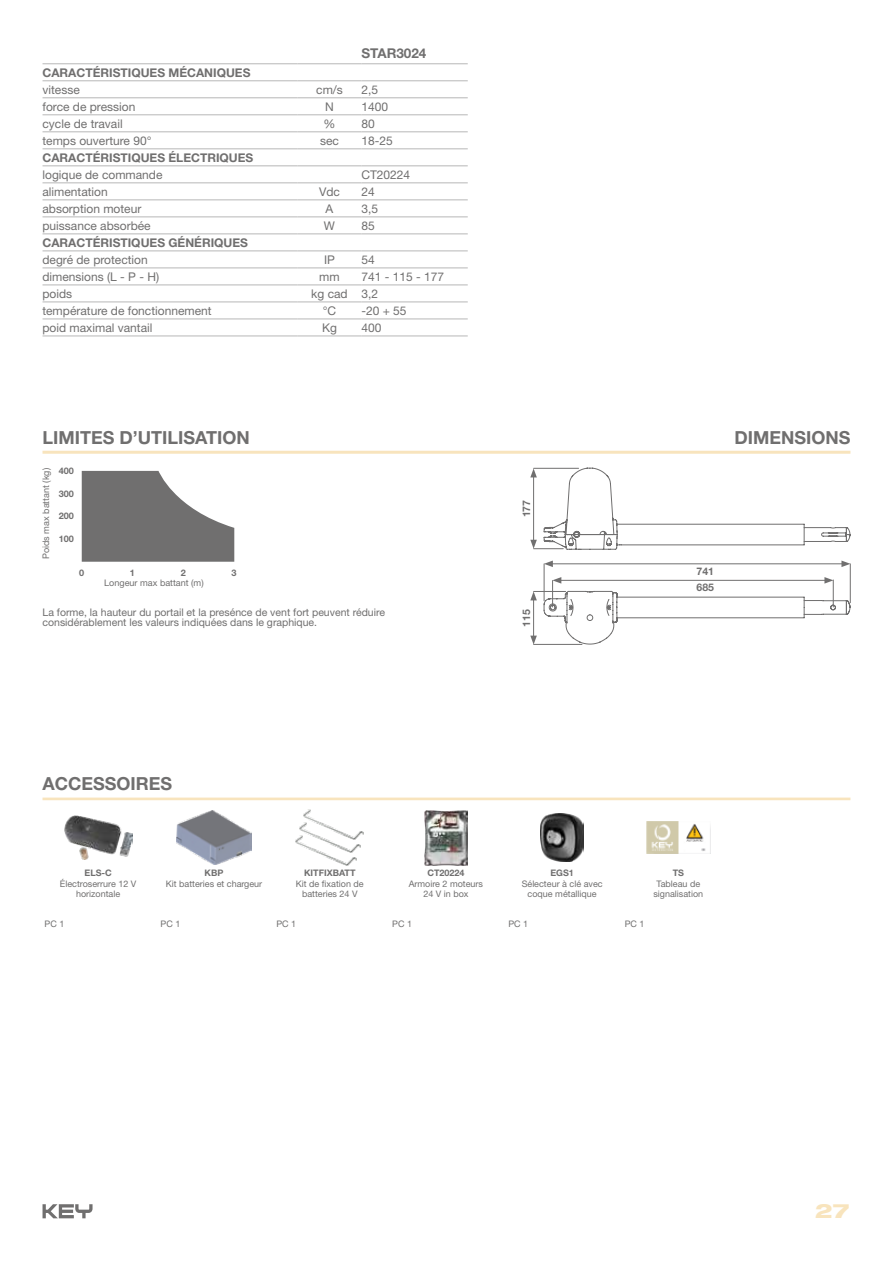
<style>
.page{position:relative;width:893px;height:1263px;background:#fff}
.page>*{position:absolute;margin:0;border:0;box-sizing:border-box;transform-origin:0 0}
.t1{font:800 expanded 19.8px "Helvetica Neue LT Std";color:#f8e4bd}
.t2{font:700 18px "Helvetica Neue LT Std";color:#706f6f}
.t3{font:700 13.5px "Helvetica Neue LT Std";color:#706f6f}
.t4{font:12px "Helvetica Neue LT Std";color:#706f6f}
.t5{font:700 12px "Helvetica Neue LT Std";color:#706f6f}
.t6{font:10.5px/10.5px "Helvetica Neue LT Std";color:#706f6f}
.t7{font:700 10.5px "Helvetica Neue LT Std";color:#706f6f}
.t8{font:9.15px "Helvetica Neue LT Std";color:#706f6f}
.t9{font:700 9.15px "Helvetica Neue LT Std";color:#706f6f}
.t10{font:9px/10.5px "Helvetica Neue LT Std";color:#706f6f;text-align:center}
.t11{font:700 9px "Helvetica Neue LT Std";color:#706f6f}
</style>
<div class="page">
<svg style="left:43px;top:1204px;width:50px;height:14px"></svg>
<svg style="left:530px;top:467px;width:321px;height:178px"></svg>
<hr style="left:43px;top:797px;width:807px;height:3px;background:#f8e4bd">
<img style="left:64px;top:815px;width:68px;height:45px">
<img style="left:177px;top:810px;width:74px;height:55px">
<img style="left:296px;top:837px;width:60px;height:29px">
<img style="left:300px;top:825px;width:60px;height:28px">
<img style="left:303px;top:809px;width:61px;height:30px">
<img style="left:424px;top:810px;width:44px;height:55px">
<img style="left:541px;top:814px;width:43px;height:47px">
<img style="left:646px;top:822px;width:60px;height:31px">
<svg style="left:82px;top:471px;width:152px;height:91px"></svg>
<hr style="left:43px;top:451px;width:807px;height:3px;background:#f8e4bd">
<hr style="left:43px;top:63px;width:255px;height:1px;background:#b7b7b7">
<hr style="left:298px;top:63px;width:63px;height:1px;background:#b7b7b7">
<hr style="left:361px;top:63px;width:107px;height:1px;background:#b7b7b7">
<hr style="left:298px;top:80px;width:63px;height:1px;background:#b7b7b7">
<hr style="left:298px;top:97px;width:63px;height:1px;background:#b7b7b7">
<hr style="left:361px;top:80px;width:107px;height:1px;background:#b7b7b7">
<hr style="left:361px;top:97px;width:107px;height:1px;background:#b7b7b7">
<hr style="left:298px;top:114px;width:63px;height:1px;background:#b7b7b7">
<hr style="left:361px;top:114px;width:107px;height:1px;background:#b7b7b7">
<hr style="left:298px;top:131px;width:63px;height:1px;background:#b7b7b7">
<hr style="left:361px;top:131px;width:107px;height:1px;background:#b7b7b7">
<hr style="left:298px;top:148px;width:63px;height:1px;background:#b7b7b7">
<hr style="left:361px;top:148px;width:107px;height:1px;background:#b7b7b7">
<hr style="left:298px;top:165px;width:63px;height:1px;background:#b7b7b7">
<hr style="left:361px;top:165px;width:107px;height:1px;background:#b7b7b7">
<hr style="left:298px;top:182px;width:63px;height:1px;background:#b7b7b7">
<hr style="left:361px;top:182px;width:107px;height:1px;background:#b7b7b7">
<hr style="left:298px;top:199px;width:63px;height:1px;background:#b7b7b7">
<hr style="left:361px;top:199px;width:107px;height:1px;background:#b7b7b7">
<hr style="left:298px;top:216px;width:63px;height:1px;background:#b7b7b7">
<hr style="left:361px;top:216px;width:107px;height:1px;background:#b7b7b7">
<hr style="left:298px;top:233px;width:63px;height:1px;background:#b7b7b7">
<hr style="left:361px;top:233px;width:107px;height:1px;background:#b7b7b7">
<hr style="left:298px;top:250px;width:63px;height:1px;background:#b7b7b7">
<hr style="left:298px;top:267px;width:63px;height:1px;background:#b7b7b7">
<hr style="left:361px;top:250px;width:107px;height:1px;background:#b7b7b7">
<hr style="left:361px;top:267px;width:107px;height:1px;background:#b7b7b7">
<hr style="left:298px;top:285px;width:63px;height:1px;background:#b7b7b7">
<hr style="left:361px;top:285px;width:107px;height:1px;background:#b7b7b7">
<hr style="left:298px;top:302px;width:63px;height:1px;background:#b7b7b7">
<hr style="left:361px;top:302px;width:107px;height:1px;background:#b7b7b7">
<hr style="left:298px;top:319px;width:63px;height:1px;background:#b7b7b7">
<hr style="left:298px;top:336px;width:63px;height:1px;background:#b7b7b7">
<hr style="left:361px;top:319px;width:107px;height:1px;background:#b7b7b7">
<hr style="left:361px;top:336px;width:107px;height:1px;background:#b7b7b7">
<hr style="left:43px;top:80px;width:255px;height:1px;background:#b7b7b7">
<hr style="left:43px;top:97px;width:255px;height:1px;background:#b7b7b7">
<hr style="left:43px;top:114px;width:255px;height:1px;background:#b7b7b7">
<hr style="left:43px;top:131px;width:255px;height:1px;background:#b7b7b7">
<hr style="left:43px;top:148px;width:255px;height:1px;background:#b7b7b7">
<hr style="left:43px;top:165px;width:255px;height:1px;background:#b7b7b7">
<hr style="left:43px;top:182px;width:255px;height:1px;background:#b7b7b7">
<hr style="left:43px;top:199px;width:255px;height:1px;background:#b7b7b7">
<hr style="left:43px;top:216px;width:255px;height:1px;background:#b7b7b7">
<hr style="left:43px;top:233px;width:255px;height:1px;background:#b7b7b7">
<hr style="left:43px;top:250px;width:255px;height:1px;background:#b7b7b7">
<hr style="left:43px;top:267px;width:255px;height:1px;background:#b7b7b7">
<hr style="left:43px;top:285px;width:255px;height:1px;background:#b7b7b7">
<hr style="left:43px;top:302px;width:255px;height:1px;background:#b7b7b7">
<hr style="left:43px;top:319px;width:255px;height:1px;background:#b7b7b7">
<hr style="left:43px;top:336px;width:255px;height:1px;background:#b7b7b7">
<p class="t3" style="left:361px;top:45px;width:67px">STAR3024</p>
<p class="t5" style="left:43px;top:65px;width:209px">CARACTÉRISTIQUES MÉCANIQUES</p>
<p class="t4" style="left:43px;top:82px;width:39px">vitesse</p>
<p class="t4" style="left:316px;top:82px;width:28px">cm/s</p>
<p class="t4" style="left:361px;top:82px;width:18px">2,5</p>
<p class="t4" style="left:43px;top:99px;width:94px">force de pression</p>
<p class="t4" style="left:325px;top:99px;width:10px">N</p>
<p class="t4" style="left:361px;top:99px;width:28px">1400</p>
<p class="t4" style="left:43px;top:116px;width:82px">cycle de travail</p>
<p class="t4" style="left:324px;top:116px;width:13px">%</p>
<p class="t4" style="left:361px;top:116px;width:15px">80</p>
<p class="t4" style="left:42px;top:133px;width:111px">temps ouverture 90°</p>
<p class="t4" style="left:320px;top:133px;width:20px">sec</p>
<p class="t4" style="left:361px;top:133px;width:33px">18-25</p>
<p class="t5" style="left:42px;top:150px;width:212px">CARACTÉRISTIQUES ÉLECTRIQUES</p>
<p class="t4" style="left:42px;top:167px;width:122px">logique de commande</p>
<p class="t4" style="left:361px;top:167px;width:50px">CT20224</p>
<p class="t4" style="left:42px;top:184px;width:67px">alimentation</p>
<p class="t4" style="left:319px;top:184px;width:22px">Vdc</p>
<p class="t4" style="left:361px;top:184px;width:15px">24</p>
<p class="t4" style="left:42px;top:201px;width:100px">absorption moteur</p>
<p class="t4" style="left:326px;top:201px;width:9px">A</p>
<p class="t4" style="left:361px;top:201px;width:18px">3,5</p>
<p class="t4" style="left:42px;top:218px;width:110px">puissance absorbée</p>
<p class="t4" style="left:324px;top:218px;width:13px">W</p>
<p class="t4" style="left:361px;top:218px;width:15px">85</p>
<p class="t5" style="left:42px;top:235px;width:207px">CARACTÉRISTIQUES GÉNÉRIQUES</p>
<p class="t4" style="left:42px;top:252px;width:107px">degré de protection</p>
<p class="t4" style="left:324px;top:252px;width:12px">IP</p>
<p class="t4" style="left:361px;top:252px;width:15px">54</p>
<p class="t4" style="left:42px;top:269px;width:118px">dimensions (L - P - H)</p>
<p class="t4" style="left:319px;top:269px;width:22px">mm</p>
<p class="t4" style="left:361px;top:269px;width:84px">741 - 115 - 177</p>
<p class="t4" style="left:42px;top:286px;width:31px">poids</p>
<p class="t4" style="left:311px;top:286px;width:68px">kg cad 3,2</p>
<p class="t4" style="left:42px;top:303px;width:171px">température de fonctionnement</p>
<p class="t4" style="left:323px;top:303px;width:15px">°C</p>
<p class="t4" style="left:361px;top:303px;width:47px">-20 + 55</p>
<p class="t4" style="left:42px;top:320px;width:112px">poid maximal vantail</p>
<p class="t4" style="left:322px;top:320px;width:16px">Kg</p>
<p class="t4" style="left:361px;top:320px;width:22px">400</p>
<h2 class="t2" style="left:43px;top:426px;width:209px">LIMITES D’UTILISATION</h2>
<h2 class="t2" style="left:734px;top:426px;width:117px">DIMENSIONS</h2>
<p class="t8" style="left:40px;top:559px;width:93px;rotate:-90deg">Poids max battant (kg)</p>
<p class="t8" style="left:104px;top:577px;width:101px">Longeur max battant (m)</p>
<p class="t6" style="left:43px;top:607px;width:344px">La forme, la hauteur du portail et la presénce de vent fort peuvent réduire considérablement les valeurs indiquées dans le graphique.</p>
<p class="t9" style="left:59px;top:465px;width:17px">400</p>
<p class="t9" style="left:59px;top:510px;width:17px">200</p>
<p class="t9" style="left:59px;top:533px;width:17px">100</p>
<p class="t9" style="left:59px;top:488px;width:17px">300</p>
<p class="t7" style="left:520px;top:517px;width:19px;rotate:-90deg">177</p>
<p class="t9" style="left:79px;top:567px;width:7px">0</p>
<p class="t9" style="left:130px;top:567px;width:7px">1</p>
<p class="t9" style="left:181px;top:567px;width:7px">2</p>
<p class="t9" style="left:232px;top:567px;width:7px">3</p>
<p class="t7" style="left:696px;top:564px;width:19px">741</p>
<p class="t7" style="left:696px;top:581px;width:19px">685</p>
<p class="t7" style="left:520px;top:627px;width:19px;rotate:-90deg">115</p>
<h2 class="t2" style="left:43px;top:772px;width:131px">ACCESSOIRES</h2>
<p class="t11" style="left:85px;top:867px;width:29px">ELS-C</p>
<p class="t10" style="left:60px;top:878px;width:78px">Électroserrure 12 V horizontale</p>
<p class="t10" style="left:45px;top:918px;width:21px">PC 1</p>
<p class="t11" style="left:205px;top:867px;width:20px">KBP</p>
<p class="t10" style="left:166px;top:878px;width:98px">Kit batteries et chargeur</p>
<p class="t11" style="left:304px;top:867px;width:53px">KITFIXBATT</p>
<p class="t10" style="left:296px;top:878px;width:69px">Kit de fixation de batteries 24 V</p>
<p class="t11" style="left:427px;top:867px;width:39px">CT20224</p>
<p class="t10" style="left:409px;top:878px;width:76px">Armoire 2 moteurs<br>24 V in box</p>
<p class="t11" style="left:550px;top:867px;width:25px">EGS1</p>
<p class="t10" style="left:522px;top:878px;width:83px">Sélecteur à clé avec coque métallique</p>
<p class="t11" style="left:673px;top:867px;width:13px">TS</p>
<p class="t10" style="left:653px;top:878px;width:51px">Tableau de signalisation</p>
<h1 class="t1" style="left:815px;top:1198px;width:36px">27</h1>
</div>
